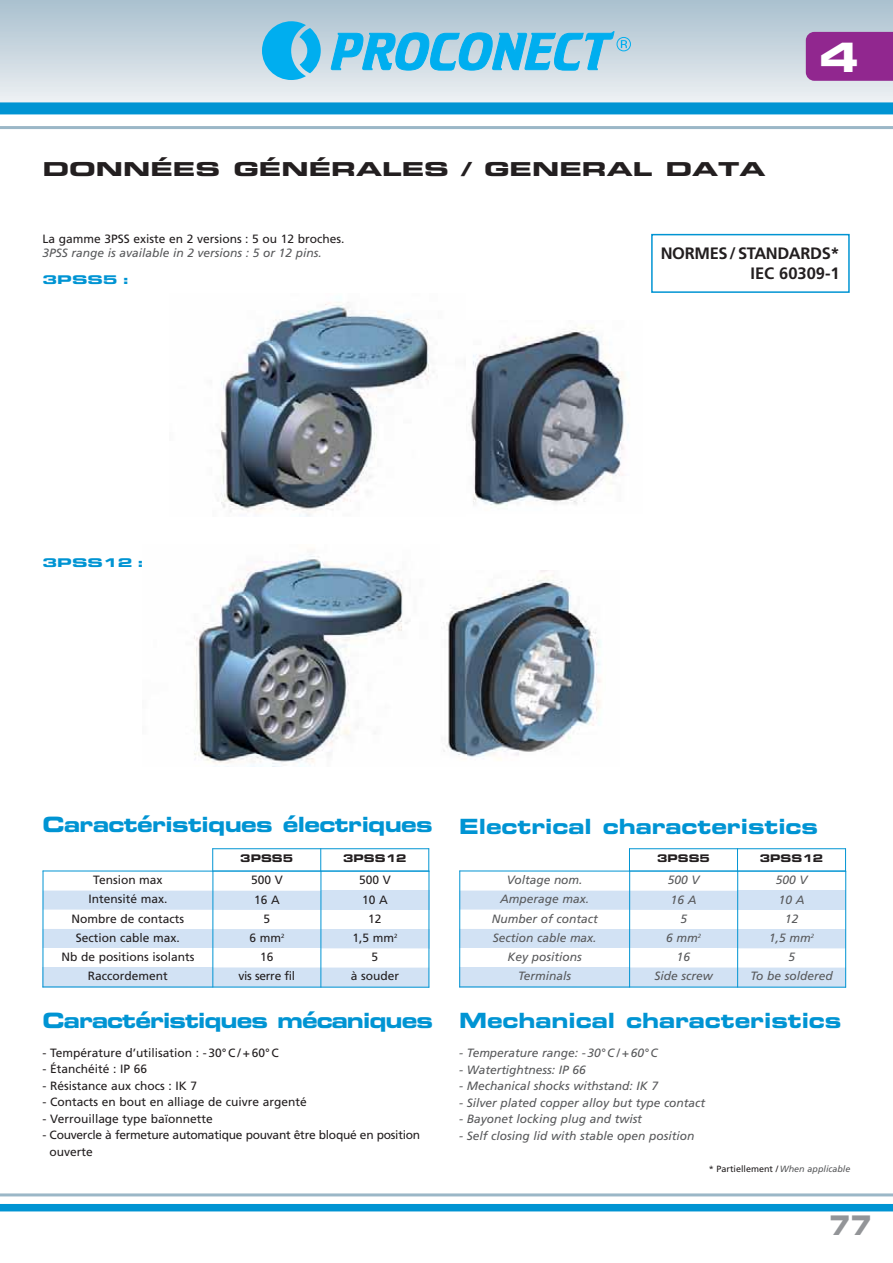
<style>
.page{position:relative;width:893px;height:1263px;background:#fff}
.page>*{position:absolute;margin:0;border:0;box-sizing:border-box;transform-origin:0 0}
.t1{font:40.5px "Eurostile LT Std Bold Ex 2";color:#fff}
.t2{font:27px "Eurostile LT Std Bold Ex 2";color:#939598;scale:.8 1}
.t3{font:21px "Eurostile LT Std Bold Ex 2";letter-spacing:-.03em;color:#0094d3}
.t4{font:21px "Eurostile LT Std Bold Ex 2";letter-spacing:-.005em;color:#0094d3}
.t5{font:19.2px "Eurostile LT Std Bold Ex 2";color:#231f20;scale:1.25 1}
.t6{font:700 16.5px/19.8px "Frutiger";letter-spacing:-.02em;color:#231f20;text-align:right}
.t7{font:italic 12px "Frutiger";color:#58595b}
.t8{font:12px "Frutiger";color:#231f20}
.t9{font:12px/16.5px "Frutiger";letter-spacing:-.025em;color:#231f20}
.t10{font:12px "Eurostile LT Std Bold Ex 2";letter-spacing:-.005em;color:#0094d3;scale:1.25 1}
.t11{font:10.5px "Eurostile LT Std Bold Ex 2";color:#231f20}
.t12{font:9px "Frutiger";color:#231f20}
.s1{font-style:italic;color:#58595b}
</style>
<div class="page">
<img style="left:471px;top:327px;width:158px;height:180px">
<img style="left:220px;top:297px;width:214px;height:219px">
<img style="left:443px;top:570px;width:158px;height:190px">
<img style="left:194px;top:554px;width:214px;height:213px">
<svg style="left:0;top:0;width:893px;height:115px;background:#c9d7e0"></svg>
<svg style="left:262px;top:21px;width:59px;height:59px;background:#48bce9"></svg>
<svg style="left:331px;top:31px;width:300px;height:42px;background:#6ac3e7"></svg>
<div style="left:0;top:102px;width:893px;height:12px;background:#0094d3"></div>
<div style="left:0;top:1204px;width:893px;height:7px;background:#0094d3"></div>
<hr style="left:0;top:126px;width:893px;height:3px;background:#9bb7c7">
<hr style="left:0;top:1193px;width:893px;height:3px;background:#9bb7c7">
<div style="left:806px;top:32px;width:87px;height:49px;background:#91278f"></div>
<div style="left:651px;top:234px;width:199px;height:59px;border:2px solid #0094d3"></div>
<div style="left:43px;top:890px;width:170px;height:20px;background:#d2e2f4"></div>
<div style="left:213px;top:891px;width:108px;height:19px;background:#d2e2f4"></div>
<div style="left:321px;top:891px;width:108px;height:19px;background:#d2e2f4"></div>
<div style="left:43px;top:929px;width:170px;height:19px;background:#d2e2f4"></div>
<div style="left:213px;top:929px;width:108px;height:19px;background:#d2e2f4"></div>
<div style="left:321px;top:929px;width:108px;height:19px;background:#d2e2f4"></div>
<div style="left:43px;top:967px;width:170px;height:20px;background:#d2e2f4"></div>
<div style="left:213px;top:967px;width:108px;height:20px;background:#d2e2f4"></div>
<div style="left:321px;top:967px;width:108px;height:20px;background:#d2e2f4"></div>
<hr style="left:43px;top:870px;width:1px;height:117px;background:#0094d3">
<hr style="left:212px;top:871px;width:1px;height:116px;background:#0094d3">
<hr style="left:320px;top:871px;width:1px;height:116px;background:#0094d3">
<hr style="left:428px;top:871px;width:1px;height:116px;background:#0094d3">
<hr style="left:43px;top:870px;width:386px;height:2px;background:#0094d3">
<hr style="left:43px;top:986px;width:386px;height:1px;background:#0094d3">
<svg style="left:212px;top:849px;width:1px;height:21px"></svg>
<svg style="left:320px;top:849px;width:1px;height:21px"></svg>
<svg style="left:428px;top:849px;width:1px;height:21px"></svg>
<hr style="left:212px;top:848px;width:217px;height:1px;background:#0094d3">
<div style="left:459px;top:890px;width:171px;height:20px;background:#d2e2f4"></div>
<div style="left:630px;top:891px;width:108px;height:19px;background:#d2e2f4"></div>
<div style="left:738px;top:891px;width:108px;height:19px;background:#d2e2f4"></div>
<div style="left:459px;top:929px;width:171px;height:19px;background:#d2e2f4"></div>
<div style="left:630px;top:929px;width:108px;height:19px;background:#d2e2f4"></div>
<div style="left:738px;top:929px;width:108px;height:19px;background:#d2e2f4"></div>
<div style="left:459px;top:967px;width:171px;height:20px;background:#d2e2f4"></div>
<div style="left:630px;top:967px;width:108px;height:20px;background:#d2e2f4"></div>
<div style="left:738px;top:967px;width:108px;height:20px;background:#d2e2f4"></div>
<hr style="left:459px;top:870px;width:1px;height:117px;background:#0094d3">
<hr style="left:629px;top:871px;width:1px;height:116px;background:#0094d3">
<hr style="left:737px;top:871px;width:1px;height:116px;background:#0094d3">
<hr style="left:845px;top:871px;width:1px;height:116px;background:#0094d3">
<hr style="left:459px;top:870px;width:387px;height:2px;background:#0094d3">
<hr style="left:459px;top:986px;width:387px;height:1px;background:#0094d3">
<svg style="left:629px;top:849px;width:1px;height:21px"></svg>
<svg style="left:737px;top:849px;width:1px;height:21px"></svg>
<svg style="left:845px;top:849px;width:1px;height:21px"></svg>
<hr style="left:629px;top:848px;width:217px;height:1px;background:#0094d3">
<h3 class="t5" style="left:43px;top:160px;width:580px">DONNÉES GÉNÉRALES / GENERAL DATA</h3>
<h1 class="t1" style="left:819px;top:37px;width:42px">4</h1>
<p class="t8" style="left:43px;top:234px;width:303px">La gamme 3PSS existe en 2 versions : 5 ou 12 broches.</p>
<p class="t7" style="left:43px;top:248px;width:281px">3PSS range is available in 2 versions : 5 or 12 pins.</p>
<p class="t10" style="left:43px;top:274px;width:71px">3PSS5 :</p>
<h3 class="t6" style="left:661px;top:245px;width:180px">NORMES/STANDARDS*<br>IEC 60309-1</h3>
<p class="t10" style="left:43px;top:556px;width:83px">3PSS12 :</p>
<h3 class="t3" style="left:43px;top:814px;width:392px">Caractéristiques électriques</h3>
<p class="t11" style="left:240px;top:853px;width:54px">3PSS5</p>
<p class="t11" style="left:343px;top:853px;width:65px">3PSS12</p>
<p class="t8" style="left:93px;top:875px;width:71px">Tension max</p>
<p class="t8" style="left:251px;top:875px;width:33px">500 V</p>
<p class="t8" style="left:359px;top:875px;width:33px">500 V</p>
<p class="t8" style="left:88px;top:894px;width:80px">Intensité max.</p>
<p class="t8" style="left:254px;top:894px;width:27px">16 A</p>
<p class="t8" style="left:362px;top:895px;width:27px">10 A</p>
<p class="t8" style="left:72px;top:914px;width:114px">Nombre de contacts</p>
<p class="t8" style="left:264px;top:914px;width:8px">5</p>
<p class="t8" style="left:368px;top:914px;width:15px">12</p>
<p class="t8" style="left:76px;top:933px;width:105px">Section cable max.</p>
<p class="t8" style="left:249px;top:933px;width:36px">6 mm<sup>2</sup></p>
<p class="t8" style="left:352px;top:933px;width:46px">1,5 mm<sup>2</sup></p>
<p class="t8" style="left:61px;top:952px;width:134px">Nb de positions isolants</p>
<p class="t8" style="left:260px;top:952px;width:15px">16</p>
<p class="t8" style="left:372px;top:952px;width:8px">5</p>
<p class="t8" style="left:88px;top:971px;width:81px">Raccordement</p>
<p class="t9" style="left:238px;top:969px;width:58px">vis serre fil</p>
<p class="t8" style="left:351px;top:971px;width:50px">à souder</p>
<h3 class="t3" style="left:43px;top:1010px;width:392px">Caractéristiques mécaniques</h3>
<p class="t8" style="left:43px;top:1048px;width:238px">- Température d’utilisation : - 30° C / + 60° C</p>
<p class="t8" style="left:43px;top:1064px;width:106px">- Étanchéité : IP 66</p>
<p class="t8" style="left:43px;top:1081px;width:156px">- Résistance aux chocs : IK 7</p>
<p class="t8" style="left:43px;top:1097px;width:266px">- Contacts en bout en alliage de cuivre argenté</p>
<p class="t8" style="left:43px;top:1114px;width:172px">- Verrouillage type baïonnette</p>
<p class="t9" style="left:49px;top:1128px;width:372px;text-indent:-7px">- Couvercle à fermeture automatique pouvant être bloqué en position ouverte</p>
<h3 class="t4" style="left:459px;top:817px;width:360px">Electrical characteristics</h3>
<p class="t11" style="left:657px;top:853px;width:54px">3PSS5</p>
<p class="t11" style="left:760px;top:853px;width:65px">3PSS12</p>
<p class="t7" style="left:507px;top:875px;width:77px">Voltage nom.</p>
<p class="t7" style="left:668px;top:875px;width:33px">500 V</p>
<p class="t7" style="left:776px;top:875px;width:33px">500 V</p>
<p class="t7" style="left:500px;top:894px;width:90px">Amperage max.</p>
<p class="t7" style="left:671px;top:894px;width:27px">16 A</p>
<p class="t7" style="left:779px;top:895px;width:27px">10 A</p>
<p class="t7" style="left:492px;top:914px;width:107px">Number of contact</p>
<p class="t7" style="left:680px;top:914px;width:8px">5</p>
<p class="t7" style="left:785px;top:914px;width:15px">12</p>
<p class="t7" style="left:493px;top:933px;width:105px">Section cable max.</p>
<p class="t7" style="left:666px;top:933px;width:36px">6 mm<sup>2</sup></p>
<p class="t7" style="left:769px;top:933px;width:46px">1,5 mm<sup>2</sup></p>
<p class="t7" style="left:508px;top:952px;width:76px">Key positions</p>
<p class="t7" style="left:677px;top:952px;width:15px">16</p>
<p class="t7" style="left:788px;top:952px;width:8px">5</p>
<p class="t7" style="left:518px;top:971px;width:55px">Terminals</p>
<p class="t7" style="left:654px;top:971px;width:60px">Side screw</p>
<p class="t7" style="left:750px;top:971px;width:84px">To be soldered</p>
<h3 class="t4" style="left:459px;top:1010px;width:384px">Mechanical characteristics</h3>
<p class="t7" style="left:459px;top:1048px;width:200px">- Temperature range: - 30° C / + 60° C</p>
<p class="t7" style="left:459px;top:1065px;width:128px">- Watertightness: IP 66</p>
<p class="t7" style="left:459px;top:1081px;width:200px">- Mechanical shocks withstand: IK 7</p>
<p class="t7" style="left:459px;top:1098px;width:248px">- Silver plated copper alloy but type contact</p>
<p class="t7" style="left:459px;top:1114px;width:184px">- Bayonet locking plug and twist</p>
<p class="t7" style="left:459px;top:1131px;width:237px">- Self closing lid with stable open position</p>
<p class="t12" style="left:709px;top:1165px;width:143px">* Partiellement / <span class="s1">When applicable</span></p>
<h2 class="t2" style="left:829px;top:1212px;width:55px">77</h2>
</div>
